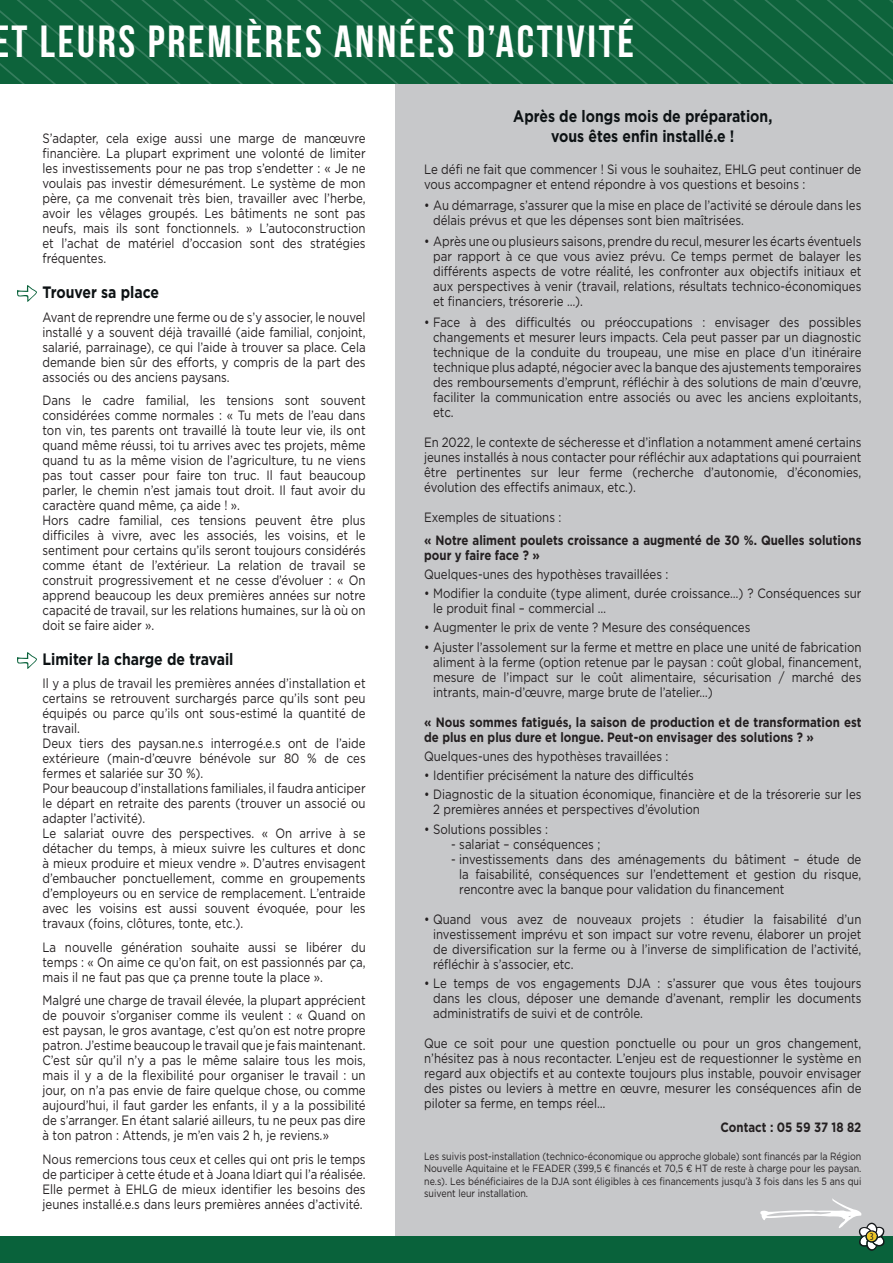
<style>
.page{position:relative;width:893px;height:1263px;background:#fff}
.page>*{position:absolute;margin:0;border:0;box-sizing:border-box;transform-origin:0 0}
.t1{font:700 45px "Bebas Neue";letter-spacing:.06em;color:#fff}
.t2{font:700 16.5px/19.8px "Gotham";color:#0d1214;text-align:center;scale:.85 1}
.t3{font:13.5px/15px "Gotham";color:#231f20;text-align:justify;scale:.85 1}
.t4{font:700 13.5px/15px "Gotham";color:#231f20;scale:.85 1}
.t5{font:10.5px/12.6px "Gotham";color:#231f20;text-align:justify;scale:.85 1}
.t6{font:condensed 10.5px "Myriad Pro";color:#231f20}
.s1{font-style:italic}
</style>
<div class="page">
<div style="left:395px;top:69px;width:498px;height:1194px;background:#c7c8ca"></div>
<div style="left:0;top:1236px;width:893px;height:27px;background:#09623b"></div>
<svg style="left:0;top:0;width:893px;height:83px;background:#10653d"></svg>
<svg style="left:17px;top:652px;width:20px;height:17px"></svg>
<svg style="left:17px;top:285px;width:20px;height:17px"></svg>
<svg style="left:760px;top:1198px;width:125px;height:53px"></svg>
<h1 class="t1" style="left:-8px;top:17px;width:643px">ET LEURS PREMIÈRES ANNÉES D’ACTIVITÉ</h1>
<p class="t3" style="left:43px;top:131px;width:382px">S’adapter, cela exige aussi une marge de manœuvre financière. La plupart expriment une volonté de limiter les investissements pour ne pas trop s’endetter : « Je ne voulais pas investir démesurément. Le système de mon père, ça me convenait très bien, travailler avec l’herbe, avoir les vêlages groupés. Les bâtiments ne sont pas neufs, mais ils sont fonctionnels. » L’autoconstruction et l’achat de matériel d’occasion sont des stratégies fréquentes.</p>
<p class="t2" style="left:43px;top:282px;width:139px">Trouver sa place</p>
<p class="t3" style="left:43px;top:309px;width:382px">Avant de reprendre une ferme ou de s’y associer, le nouvel installé y a souvent déjà travaillé (aide familial, conjoint, salarié, parrainage), ce qui l’aide à trouver sa place. Cela demande bien sûr des efforts, y compris de la part des associés ou des anciens paysans.</p>
<p class="t3" style="left:43px;top:392px;width:382px;text-align:left">Dans le cadre familial, les tensions sont souvent considérées comme normales : « Tu mets de l’eau dans ton vin, tes parents ont travaillé là toute leur vie, ils ont quand même réussi, toi tu arrives avec tes projets, même quand tu as la même vision de l’agriculture, tu ne viens pas tout casser pour faire ton truc. Il faut beaucoup parler, le chemin n’est jamais tout droit. Il faut avoir du caractère quand même, ça aide ! ».<br>Hors cadre familial, ces tensions peuvent être plus difficiles à vivre, avec les associés, les voisins, et le sentiment pour certains qu’ils seront toujours considérés comme étant de l’extérieur. La relation de travail se construit progressivement et ne cesse d’évoluer : « On apprend beaucoup les deux premières années sur notre capacité de travail, sur les relations humaines, sur là où on doit se faire aider ».</p>
<p class="t2" style="left:43px;top:649px;width:226px">Limiter la charge de travail</p>
<p class="t3" style="left:43px;top:676px;width:382px;text-align:left">Il y a plus de travail les premières années d’installation et certains se retrouvent surchargés parce qu’ils sont peu équipés ou parce qu’ils ont sous-estimé la quantité de travail.<br>Deux tiers des paysan.ne.s interrogé.e.s ont de l’aide extérieure (main-d’œuvre bénévole sur 80 % de ces fermes et salariée sur 30 %).<br>Pour beaucoup d’installations familiales, il faudra anticiper le départ en retraite des parents (trouver un associé ou adapter l’activité).<br>Le salariat ouvre des perspectives. « On arrive à se détacher du temps, à mieux suivre les cultures et donc à mieux produire et mieux vendre ». D’autres envisagent d’embaucher ponctuellement, comme en groupements d’employeurs ou en service de remplacement. L’entraide avec les voisins est aussi souvent évoquée, pour les travaux (foins, clôtures, tonte, etc.).</p>
<p class="t3" style="left:43px;top:939px;width:382px">La nouvelle génération souhaite aussi se libérer du temps : « On aime ce qu’on fait, on est passionnés par ça, mais il ne faut pas que ça prenne toute la place ».</p>
<p class="t3" style="left:43px;top:993px;width:382px">Malgré une charge de travail élevée, la plupart apprécient de pouvoir s’organiser comme ils veulent : « Quand on est paysan, le gros avantage, c’est qu’on est notre propre patron. J’estime beaucoup le travail que je fais maintenant.<br>C’est sûr qu’il n’y a pas le même salaire tous les mois, mais il y a de la flexibilité pour organiser le travail : un jour, on n’a pas envie de faire quelque chose, ou comme aujourd’hui, il faut garder les enfants, il y a la possibilité de s’arranger. En étant salarié ailleurs, tu ne peux pas dire à ton patron : Attends, je m’en vais 2 h, je reviens<span class="s1">.</span>»</p>
<p class="t3" style="left:43px;top:1151px;width:382px">Nous remercions tous ceux et celles qui ont pris le temps de participer à cette étude et à Joana Idiart qui l’a réalisée.<br>Elle permet à EHLG de mieux identifier les besoins des jeunes installé.e.s dans leurs premières années d’activité.</p>
<p class="t2" style="left:513px;top:106px;width:306px">Après de longs mois de préparation, vous êtes enfin installé.e !</p>
<p class="t3" style="left:424px;top:162px;width:516px">Le défi ne fait que commencer ! Si vous le souhaitez, EHLG peut continuer de vous accompagner et entend répondre à vos questions et besoins :</p>
<p class="t3" style="left:433px;top:198px;width:505px;text-indent:-9px">• Au démarrage, s’assurer que la mise en place de l’activité se déroule dans les délais prévus et que les dépenses sont bien maîtrisées.</p>
<p class="t3" style="left:433px;top:234px;width:505px;text-indent:-9px">• Après une ou plusieurs saisons, prendre du recul, mesurer les écarts éventuels par rapport à ce que vous aviez prévu. Ce temps permet de balayer les différents aspects de votre réalité, les confronter aux objectifs initiaux et aux perspectives à venir (travail, relations, résultats technico-économiques et financiers, trésorerie …).</p>
<p class="t3" style="left:433px;top:315px;width:505px;text-indent:-9px">• Face à des difficultés ou préoccupations : envisager des possibles changements et mesurer leurs impacts. Cela peut passer par un diagnostic technique de la conduite du troupeau, une mise en place d’un itinéraire technique plus adapté, négocier avec la banque des ajustements temporaires des remboursements d’emprunt, réfléchir à des solutions de main d’œuvre, faciliter la communication entre associés ou avec les anciens exploitants, etc.</p>
<p class="t3" style="left:424px;top:435px;width:516px">En 2022, le contexte de sécheresse et d’inflation a notamment amené certains jeunes installés à nous contacter pour réfléchir aux adaptations qui pourraient être pertinentes sur leur ferme (recherche d’autonomie, d’économies, évolution des effectifs animaux, etc.).</p>
<p class="t3" style="left:424px;top:510px;width:163px">Exemples de situations :</p>
<p class="t4" style="left:424px;top:532px;width:516px">« Notre aliment poulets croissance a augmenté de 30 %. Quelles solutions pour y faire face ? »</p>
<p class="t3" style="left:424px;top:566px;width:289px">Quelques-unes des hypothèses travaillées :</p>
<p class="t3" style="left:433px;top:586px;width:505px;text-indent:-9px">• Modifier la conduite (type aliment, durée croissance…) ? Conséquences sur le produit final – commercial …</p>
<p class="t3" style="left:424px;top:620px;width:385px">• Augmenter le prix de vente ? Mesure des conséquences</p>
<p class="t3" style="left:433px;top:639px;width:505px;text-indent:-9px">• Ajuster l’assolement sur la ferme et mettre en place une unité de fabrication aliment à la ferme (option retenue par le paysan : coût global, financement, mesure de l’impact sur le coût alimentaire, sécurisation / marché des intrants, main-d’œuvre, marge brute de l’atelier…)</p>
<p class="t4" style="left:424px;top:714px;width:516px">« Nous sommes fatigués, la saison de production et de transformation est de plus en plus dure et longue. Peut-on envisager des solutions ? »</p>
<p class="t3" style="left:424px;top:748px;width:289px">Quelques-unes des hypothèses travaillées :</p>
<p class="t3" style="left:424px;top:768px;width:319px">• Identifier précisément la nature des difficultés</p>
<p class="t3" style="left:433px;top:787px;width:505px;text-indent:-9px">• Diagnostic de la situation économique, financière et de la trésorerie sur les<br>2 premières années et perspectives d’évolution</p>
<p class="t3" style="left:424px;top:821px;width:147px">• Solutions possibles :</p>
<p class="t3" style="left:451px;top:836px;width:177px">- salariat – conséquences ;</p>
<p class="t3" style="left:459px;top:851px;width:475px;text-indent:-8px">- investissements dans des aménagements du bâtiment – étude de la faisabilité, conséquences sur l’endettement et gestion du risque, rencontre avec la banque pour validation du financement</p>
<p class="t3" style="left:433px;top:911px;width:505px;text-indent:-9px">• Quand vous avez de nouveaux projets : étudier la faisabilité d’un investissement imprévu et son impact sur votre revenu, élaborer un projet de diversification sur la ferme ou à l’inverse de simplification de l’activité, réfléchir à s’associer, etc.</p>
<p class="t3" style="left:433px;top:975px;width:505px;text-indent:-9px">• Le temps de vos engagements DJA : s’assurer que vous êtes toujours dans les clous, déposer une demande d’avenant, remplir les documents administratifs de suivi et de contrôle.</p>
<p class="t3" style="left:424px;top:1035px;width:516px">Que ce soit pour une question ponctuelle ou pour un gros changement, n’hésitez pas à nous recontacter. L’enjeu est de requestionner le système en regard aux objectifs et au contexte toujours plus instable, pouvoir envisager des pistes ou leviers à mettre en œuvre, mesurer les conséquences afin de piloter sa ferme, en temps réel…</p>
<p class="t4" style="left:721px;top:1119px;width:167px">Contact : 05 59 37 18 82</p>
<p class="t5" style="left:424px;top:1149px;width:516px">Les suivis post-installation (technico-économique ou approche globale) sont financés par la Région Nouvelle Aquitaine et le FEADER (399,5 € financés et 70,5 € HT de reste à charge pour les paysan. ne.s). Les bénéficiaires de la DJA sont éligibles à ces financements jusqu’à 3 fois dans les 5 ans qui suivent leur installation.</p>
<p class="t6" style="left:870px;top:1230px;width:6px">3</p>
</div>
